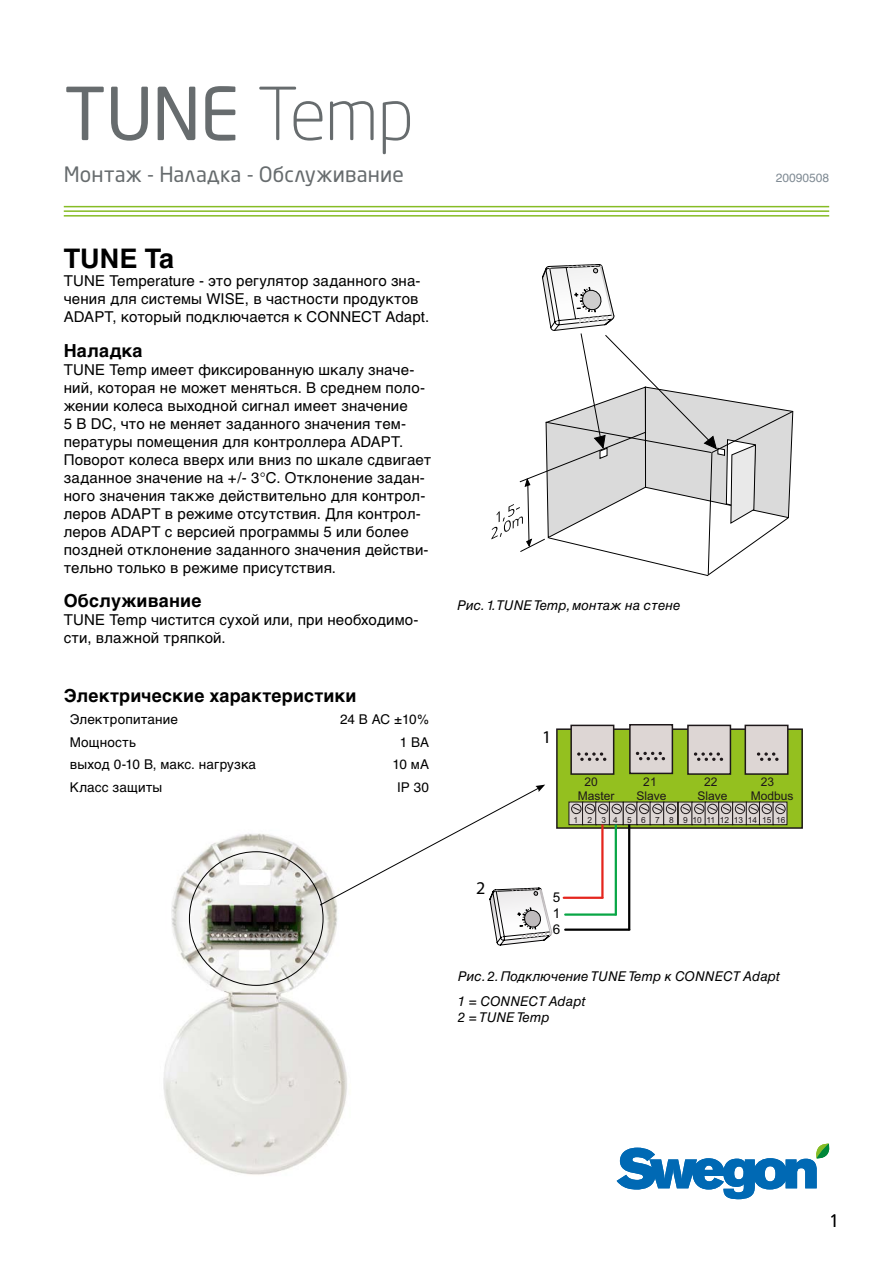
<style>
.page{position:relative;width:893px;height:1263px;background:#fff}
.page>*{position:absolute;margin:0;border:0;box-sizing:border-box;transform-origin:0 0}
.t1{font:72px "Neo Sans Pro Cyr";color:#676c6e}
.t2{font:700 27px "Helvetica Cyr";color:#000}
.t3{font:21px "Neo Sans Pro Cyr";letter-spacing:.005em;color:#676c6e}
.t4{font:700 18px "Helvetica Cyr";letter-spacing:.01em;color:#000}
.t5{font:18px "Myriad";color:#000}
.t6{font:300 18px "Frutiger";color:#000}
.t7{font:15px/18px "Helvetica Cyr Upright";letter-spacing:.01em;color:#000}
.t8{font:13.5px/24.8px "Helvetica Cyr Inclined";letter-spacing:.005em;color:#000}
.t9{font:13.5px "Helvetica Cyr Upright";letter-spacing:.01em;color:#000}
.t10{font:13.5px/16.2px "Arial";color:#000;text-align:justify}
.t11{font:12px/14.4px "Arial";color:#1e181a}
.t12{font:12px "Helvetica Cyr Upright";color:#808b94}
.t13{font:8.4px "Arial";color:#1e181a}
.s1{font-weight:300}
</style>
<div class="page">
<svg style="left:617px;top:1143px;width:212px;height:56px"></svg>
<hr style="left:64px;top:206px;width:765px;height:1px;background:#86bc25">
<hr style="left:64px;top:210px;width:765px;height:2px;background:#86bc25">
<hr style="left:64px;top:215px;width:765px;height:2px;background:#86bc25">
<img style="left:163px;top:833px;width:184px;height:342px">
<svg style="left:644px;top:205px;width:149px;height:12px"></svg>
<svg style="left:491px;top:264px;width:303px;height:312px"></svg>
<div style="left:557px;top:729px;width:245px;height:99px;background:#94c01f"></div>
<div style="left:556px;top:728px;width:247px;height:101px;border:2px solid #1e181a"></div>
<div style="left:571px;top:725px;width:43px;height:49px;background:#ddd6d4"></div>
<div style="left:570px;top:725px;width:44px;height:50px;border:2px solid #1e181a"></div>
<svg style="left:577px;top:752px;width:29px;height:9px"></svg>
<div style="left:630px;top:725px;width:42px;height:48px;background:#ddd6d4"></div>
<div style="left:629px;top:724px;width:44px;height:50px;border:2px solid #1e181a"></div>
<svg style="left:636px;top:752px;width:29px;height:8px"></svg>
<div style="left:688px;top:725px;width:42px;height:49px;background:#ddd6d4"></div>
<div style="left:687px;top:725px;width:44px;height:50px;border:2px solid #1e181a"></div>
<svg style="left:694px;top:752px;width:29px;height:9px"></svg>
<svg style="left:744px;top:724px;width:45px;height:51px;background:#c0bab5"></svg>
<div style="left:569px;top:802px;width:14px;height:23px;background:#ddd6d4"></div>
<div style="left:571px;top:804px;width:10px;height:10px;border:1px solid #1e181a;border-radius:50%"></div>
<div style="left:582px;top:802px;width:15px;height:23px;background:#ddd6d4;border:1px solid #1e181a"></div>
<div style="left:585px;top:804px;width:10px;height:10px;border:1px solid #1e181a;border-radius:50%"></div>
<div style="left:595px;top:802px;width:15px;height:23px;background:#ddd6d4;border:1px solid #1e181a"></div>
<div style="left:598px;top:804px;width:10px;height:10px;border:1px solid #1e181a;border-radius:50%"></div>
<svg style="left:572px;top:806px;width:35px;height:5px"></svg>
<div style="left:609px;top:802px;width:15px;height:23px;background:#ddd6d4;border:1px solid #1e181a"></div>
<div style="left:612px;top:804px;width:10px;height:10px;border:1px solid #1e181a;border-radius:50%"></div>
<svg style="left:613px;top:806px;width:8px;height:5px"></svg>
<div style="left:623px;top:802px;width:15px;height:23px;background:#ddd6d4;border:1px solid #1e181a"></div>
<div style="left:626px;top:804px;width:10px;height:10px;border:1px solid #1e181a;border-radius:50%"></div>
<div style="left:636px;top:802px;width:15px;height:23px;background:#ddd6d4;border:1px solid #1e181a"></div>
<div style="left:639px;top:804px;width:10px;height:10px;border:1px solid #1e181a;border-radius:50%"></div>
<div style="left:650px;top:802px;width:14px;height:23px;background:#ddd6d4"></div>
<div style="left:652px;top:804px;width:10px;height:10px;border:1px solid #1e181a;border-radius:50%"></div>
<div style="left:663px;top:802px;width:15px;height:23px;background:#ddd6d4;border:1px solid #1e181a"></div>
<div style="left:666px;top:804px;width:10px;height:10px;border:1px solid #1e181a;border-radius:50%"></div>
<svg style="left:627px;top:806px;width:48px;height:5px"></svg>
<div style="left:678px;top:802px;width:15px;height:23px;background:#ddd6d4;border:1px solid #1e181a"></div>
<div style="left:681px;top:804px;width:10px;height:10px;border:1px solid #1e181a;border-radius:50%"></div>
<div style="left:691px;top:802px;width:15px;height:23px;background:#ddd6d4;border:1px solid #1e181a"></div>
<div style="left:694px;top:804px;width:10px;height:10px;border:1px solid #1e181a;border-radius:50%"></div>
<div style="left:705px;top:802px;width:14px;height:23px;background:#ddd6d4"></div>
<div style="left:707px;top:804px;width:11px;height:10px;border:1px solid #1e181a;border-radius:50%"></div>
<div style="left:718px;top:802px;width:15px;height:23px;background:#ddd6d4;border:1px solid #1e181a"></div>
<div style="left:721px;top:804px;width:10px;height:10px;border:1px solid #1e181a;border-radius:50%"></div>
<svg style="left:682px;top:806px;width:48px;height:5px"></svg>
<div style="left:732px;top:802px;width:15px;height:23px;background:#ddd6d4;border:1px solid #1e181a"></div>
<div style="left:735px;top:804px;width:10px;height:10px;border:1px solid #1e181a;border-radius:50%"></div>
<svg style="left:736px;top:806px;width:8px;height:5px"></svg>
<div style="left:746px;top:802px;width:15px;height:23px;background:#ddd6d4;border:1px solid #1e181a"></div>
<div style="left:748px;top:804px;width:11px;height:10px;border:1px solid #1e181a;border-radius:50%"></div>
<div style="left:759px;top:802px;width:15px;height:23px;background:#ddd6d4;border:1px solid #1e181a"></div>
<div style="left:762px;top:804px;width:10px;height:10px;border:1px solid #1e181a;border-radius:50%"></div>
<div style="left:773px;top:802px;width:14px;height:23px;background:#ddd6d4"></div>
<div style="left:775px;top:804px;width:10px;height:10px;border:1px solid #1e181a;border-radius:50%"></div>
<svg style="left:750px;top:806px;width:35px;height:5px"></svg>
<svg style="left:319px;top:784px;width:233px;height:161px"></svg>
<hr style="left:601px;top:824px;width:3px;height:74px;background:#e5251d">
<hr style="left:615px;top:824px;width:2px;height:91px;background:#08a645">
<hr style="left:628px;top:824px;width:2px;height:106px;background:#000">
<hr style="left:564px;top:897px;width:38px;height:2px;background:#e5251d">
<hr style="left:565px;top:913px;width:51px;height:3px;background:#08a645">
<hr style="left:565px;top:928px;width:64px;height:3px;background:#000">
<h1 class="t1" style="left:64px;top:70px;width:352px">TUNE <span class="s1">Temp</span></h1>
<h3 class="t3" style="left:64px;top:161px;width:342px">Монтаж - Наладка - Обслуживание</h3>
<p class="t12" style="left:776px;top:171px;width:55px">20090508</p>
<h2 class="t2" style="left:64px;top:243px;width:112px">TUNE Ta</h2>
<p class="t7" style="left:64px;top:272px;width:367px">TUNE Temperature - это регулятор заданного зна&shy;чения для системы WISE, в частности продуктов<br>ADAPT, который подключается к CONNECT Adapt.</p>
<p class="t4" style="left:64px;top:340px;width:80px">Наладка</p>
<p class="t7" style="left:64px;top:360px;width:369px">TUNE Temp имеет фиксированную шкалу значе&shy;ний, которая не может меняться. В среднем поло&shy;жении колеса выходной сигнал имеет значение<br>5 В DC, что не меняет заданного значения тем&shy;пературы помещения для контроллера ADAPT.<br>Поворот колеса вверх или вниз по шкале сдвигает заданное значение на +/- 3°C. Отклонение задан&shy;ного значения также действительно для контрол&shy;леров ADAPT в режиме отсутствия. Для контрол&shy;леров ADAPT с версией программы 5 или более поздней отклонение заданного значения действи&shy;тельно только в режиме присутствия.</p>
<p class="t4" style="left:64px;top:590px;width:139px">Обслуживание</p>
<p class="t7" style="left:64px;top:611px;width:356px">TUNE Temp чистится сухой или, при необходимо&shy;сти, влажной тряпкой.</p>
<p class="t4" style="left:64px;top:685px;width:294px">Электрические характеристики</p>
<p class="t9" style="left:70px;top:712px;width:110px">Электропитание</p>
<p class="t9" style="left:340px;top:712px;width:90px">24 В AC ±10%</p>
<p class="t9" style="left:70px;top:734px;width:68px">Мощность</p>
<p class="t9" style="left:400px;top:734px;width:31px">1 ВA</p>
<p class="t9" style="left:70px;top:757px;width:188px">выход 0-10 В, макс. нагрузка</p>
<p class="t9" style="left:392px;top:757px;width:38px">10 мA</p>
<p class="t9" style="left:70px;top:779px;width:94px">Класс защиты</p>
<p class="t9" style="left:397px;top:779px;width:33px">IP 30</p>
<p class="t8" style="left:457px;top:593px;width:225px">Рис. 1.TUNE Temp, монтаж на стене</p>
<p class="t5" style="left:476px;top:879px;width:11px">2</p>
<p class="t5" style="left:542px;top:728px;width:11px">1</p>
<p class="t11" style="left:578px;top:774px;width:38px;text-indent:7px">20<br>Master</p>
<p class="t11" style="left:637px;top:774px;width:32px;text-align:center">21<br>Slave</p>
<p class="t11" style="left:697px;top:774px;width:32px;text-align:center">22<br>Slave</p>
<p class="t11" style="left:751px;top:774px;width:44px;text-indent:10px">23<br>Modbus</p>
<p class="t13" style="left:573px;top:814px;width:213px">1 2 3 4 5 6 7 8 9 10 11 12 13 14 15 16</p>
<p class="t10" style="left:553px;top:889px;width:9px">5<br>1<br>6</p>
<p class="t8" style="left:458px;top:964px;width:324px">Рис. 2. Подключение TUNE Temp к CONNECT Adapt<br>1 = CONNECT Adapt</p>
<p class="t8" style="left:458px;top:1005px;width:93px">2 = TUNE Temp</p>
<p class="t6" style="left:829px;top:1210px;width:12px">1</p>
</div>
